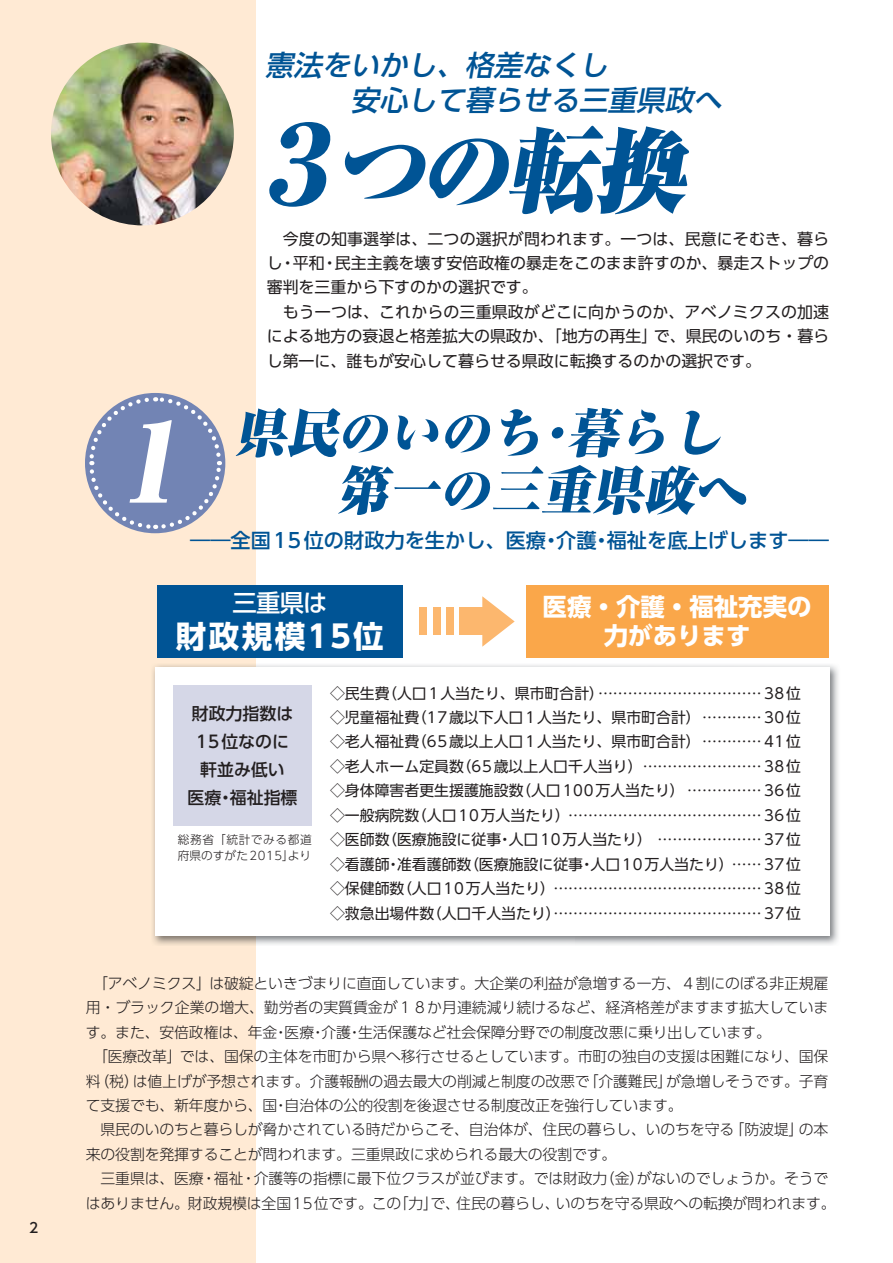
<style>
.page{position:relative;width:893px;height:1263px;background:#fff}
.page>*{position:absolute;margin:0;border:0;box-sizing:border-box;transform-origin:0 0}
.t1{font:italic 106.35px "Ryumin Pro Ultra 90 msp RKSJ H";color:#005495}
.t2{font:italic 106.35px "Ryumin Pro Ultra 90 msp RKSJ H";color:#fff}
.t3{font:italic 90.3px "Ryumin Pro Ultra 90 msp RKSJ H";color:#005495}
.t4{font:italic 51px/57.4px "Ryumin Pro Ultra 90 msp RKSJ H";color:#005495}
.t5{font:30.6px "UD Shin Go Pro Bold 90 msp RKSJ H";letter-spacing:.08em;color:#fff}
.t6{font:italic 28.5px/34.3px "UD Shin Go Pro Medium 90 msp RKSJ H";color:#005495}
.t7{font:24.45px/29.1px "UD Shin Go Pro Bold 90 msp RKSJ H";color:#fff;text-align:center}
.t8{font:24.3px "UD Shin Go Pro Medium 90 msp RKSJ H";color:#fff}
.t9{font:20.25px "UD Shin Go Pro Medium 90 msp RKSJ H";color:#005495}
.t10{font:16.95px/28.2px "UD Shin Go Pro Medium 90 msp RKSJ H";color:#231f20;text-align:center}
.t11{font:15.9px/24.5px "UD Shin Go Pro Regular 90 msp RKSJ H";color:#231f20}
.t12{font:14.85px "UD Shin Go Pro Light 90 msp RKSJ H";letter-spacing:-.01em;color:#231f20}
.t13{font:14.85px/24.5px "UD Shin Go Pro Regular 90 msp RKSJ H";color:#231f20;text-align:justify}
.t14{font:13.8px "UD Shin Go Pro Medium 90 msp RKSJ H";color:#231f20}
.t15{font:11.7px/15.9px "UD Shin Go Pro Light 90 msp RKSJ H";letter-spacing:.05em;color:#231f20}
</style>
<div class="page">
<div style="left:0;top:0;width:255px;height:1263px;background:#ffead4"></div>
<img style="left:152px;top:663px;width:686px;height:283px">
<div style="left:155px;top:667px;width:675px;height:269px;background:#fff"></div>
<svg style="left:87px;top:395px;width:136px;height:136px"></svg>
<div style="left:157px;top:585px;width:245px;height:72px;background:#005495"></div>
<div style="left:526px;top:585px;width:302px;height:72px;background:#faa74a"></div>
<div style="left:419px;top:608px;width:8px;height:27px;background:#fcb76e"></div>
<div style="left:433px;top:608px;width:8px;height:27px;background:#fcb76e"></div>
<div style="left:446px;top:608px;width:8px;height:27px;background:#fcb76e"></div>
<div style="left:459px;top:608px;width:29px;height:27px;background:#fcb76e"></div>
<svg style="left:482px;top:596px;width:33px;height:51px"></svg>
<div style="left:173px;top:685px;width:139px;height:141px;background:#d5d7e7"></div>
<img style="left:51px;top:43px;width:183px;height:182px;border-radius:50%">
<p class="t14" style="left:29px;top:1222px;width:11px">2</p>
<h3 class="t6" style="left:265px;top:52px;width:464px">憲法をいかし、格差なくし<br>　　　安心して暮らせる三重県政へ</h3>
<h1 class="t1" style="left:241px;top:125px;width:127px">３</h1>
<p class="t11" style="left:267px;top:228px;width:564px">　今度の知事選挙は、二つの選択が問われます。一つは、民意にそむき、暮ら</p>
<h2 class="t3" style="left:335px;top:137px;width:351px">つの転換</h2>
<p class="t11" style="left:267px;top:253px;width:564px">し・平和・民主主義を壊す安倍政権の暴走をこのまま許すのか、暴走ストップの審判を三重から下すのかの選択です。<br>　もう一つは、これからの三重県政がどこに向かうのか、アベノミクスの加速による地方の衰退と格差拡大の県政か、「地方の再生」で、県民のいのち・暮らし第一に、誰もが安心して暮らせる県政に転換するのかの選択です。</p>
<h1 class="t2" style="left:121px;top:423px;width:74px">1</h1>
<h3 class="t4" style="left:235px;top:411px;width:521px">県民のいのち・暮らし　　第一の三重県政へ</h3>
<h3 class="t9" style="left:190px;top:533px;width:640px">――全国15位の財政力を生かし、医療・介護・福祉を底上げします――</h3>
<h3 class="t8" style="left:232px;top:593px;width:96px">三重県は</h3>
<h3 class="t5" style="left:176px;top:625px;width:210px">財政規模15位</h3>
<h3 class="t7" style="left:543px;top:595px;width:270px">医療・介護・福祉充実の力があります</h3>
<p class="t10" style="left:188px;top:702px;width:112px">財政力指数は<br>15位なのに軒並み低い<br>医療・福祉指標</p>
<p class="t15" style="left:178px;top:833px;width:135px">総務省「統計でみる都道府県のすがた2015」より</p>
<p class="t13" style="left:330px;top:683px;width:473px">◇民生費（人口1人当たり、県市町合計）……………………………38位◇児童福祉費（17歳以下人口1人当たり、県市町合計） …………30位◇老人福祉費（65歳以上人口1人当たり、県市町合計） …………41位◇老人ホーム定員数（65歳以上人口千人当り）……………………38位◇身体障害者更生援護施設数（人口100万人当たり） ……………36位◇一般病院数（人口10万人当たり）…………………………………36位◇医師数（医療施設に従事・人口10万人当たり） …………………37位◇看護師・准看護師数（医療施設に従事・人口10万人当たり）……37位◇保健師数（人口10万人当たり）……………………………………38位◇救急出場件数（人口千人当たり）……………………………………37位</p>
<p class="t12" style="left:93px;top:978px;width:737px">「アベノミクス」は破綻といきづまりに直面しています。大企業の利益が急増する一方、４割にのぼる非正規雇</p>
<p class="t12" style="left:86px;top:1002px;width:744px">用・ブラック企業の増大、勤労者の実質賃金が１８か月連続減り続けるなど、経済格差がますます拡大していま</p>
<p class="t12" style="left:86px;top:1027px;width:687px">す。また、安倍政権は、年金・医療・介護・生活保護など社会保障分野での制度改悪に乗り出しています。</p>
<p class="t12" style="left:93px;top:1051px;width:737px">「医療改革」では、国保の主体を市町から県へ移行させるとしています。市町の独自の支援は困難になり、国保</p>
<p class="t12" style="left:86px;top:1075px;width:744px">料（税）は値上げが予想されます。介護報酬の過去最大の削減と制度の改悪で「介護難民」が急増しそうです。子育</p>
<p class="t12" style="left:86px;top:1100px;width:598px">て支援でも、新年度から、国・自治体の公的役割を後退させる制度改正を強行しています。</p>
<p class="t12" style="left:86px;top:1124px;width:744px">　県民のいのちと暮らしが脅かされている時だからこそ、自治体が、住民の暮らし、いのちを守る「防波堤」の本</p>
<p class="t12" style="left:86px;top:1149px;width:532px">来の役割を発揮することが問われます。三重県政に求められる最大の役割です。</p>
<p class="t12" style="left:86px;top:1173px;width:744px">　三重県は、医療・福祉・介護等の指標に最下位クラスが並びます。では財政力（金）がないのでしょうか。そうで</p>
<p class="t12" style="left:86px;top:1198px;width:751px">はありません。財政規模は全国15位です。この「力」で、住民の暮らし、いのちを守る県政への転換が問われます。</p>
</div>
